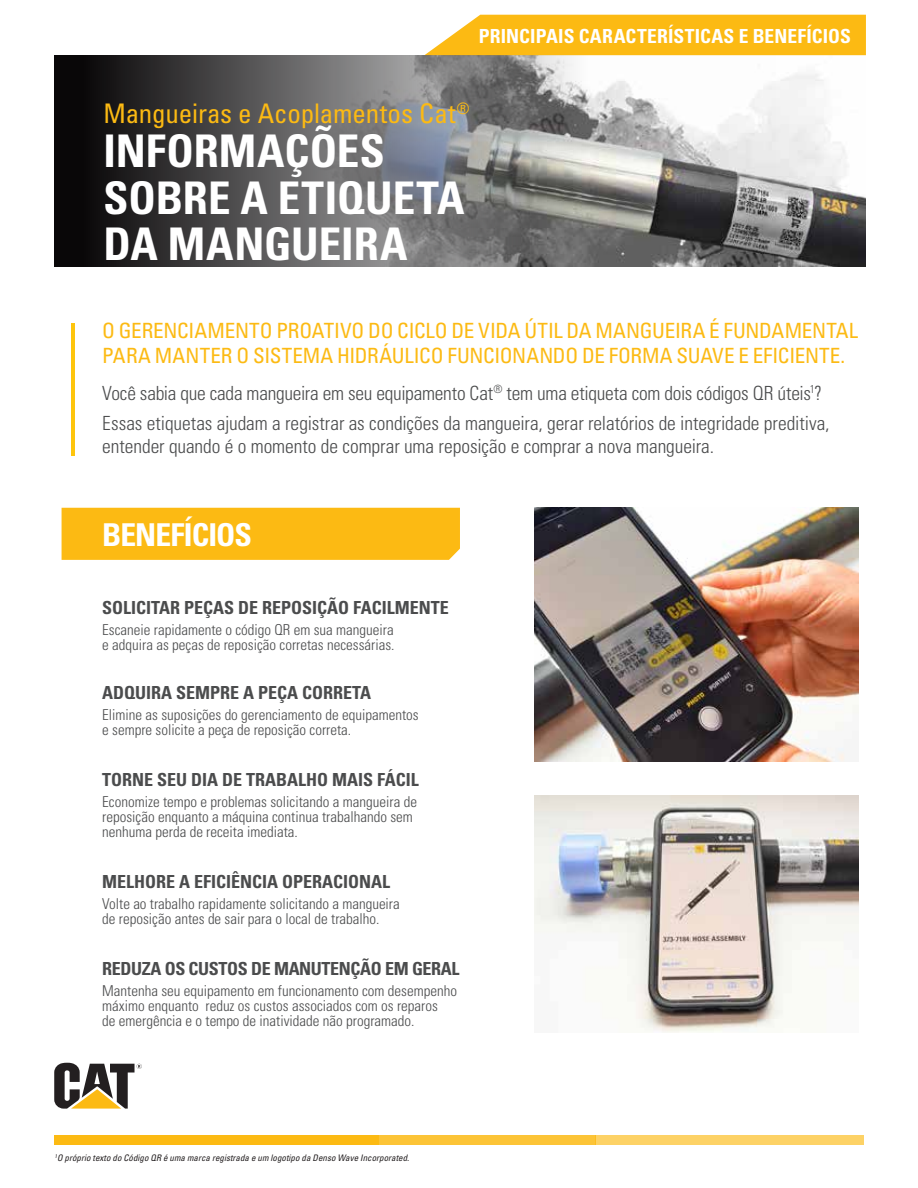
<style>
.page{position:relative;width:918px;height:1188px;background:#fff}
.page>*{position:absolute;margin:0;border:0;box-sizing:border-box;transform-origin:0 0}
.t1{font:700 condensed 45px/46.5px "Univers LT Std";color:#fff}
.t2{font:700 condensed 31.5px "Univers LT Std";letter-spacing:-.03em;color:#fff}
.t3{font:condensed 27px "Univers LT Std";letter-spacing:-.005em;color:#fcba13}
.t4{font:condensed 21px/25.2px "Univers LT Std";letter-spacing:-.01em;color:#fcba13}
.t5{font:300 condensed 19.5px/30.2px "Univers LT Std";letter-spacing:-.005em;color:#4b4c4d}
.t6{font:700 condensed 19.5px "Univers LT Std";letter-spacing:.01em;color:#fff}
.t7{font:700 condensed 18px "Univers LT Std";color:#4b4c4d}
.t8{font:700 condensed 18px "Univers LT Std";letter-spacing:-.02em;color:#4b4c4d}
.t9{font:300 condensed 15px/15px "Univers LT Std";color:#4b4c4d}
.t10{font:italic condensed 9px "Univers LT Std";color:#231f20}
</style>
<div class="page">
<img style="left:775px;top:74px;width:91px;height:193px">
<svg style="left:54px;top:1063px;width:88px;height:46px"></svg>
<div style="left:425px;top:15px;width:441px;height:40px;background:#fcba13"></div>
<div style="left:62px;top:508px;width:398px;height:52px;background:#fcba13"></div>
<div style="left:54px;top:1135px;width:325px;height:10px;background:#fcba13"></div>
<div style="left:379px;top:1135px;width:217px;height:10px;background:#fcc437"></div>
<div style="left:596px;top:1135px;width:268px;height:10px;background:#fdd266"></div>
<svg style="left:54px;top:56px;width:721px;height:211px;background:#727273"></svg>
<hr style="left:72px;top:323px;width:3px;height:132px;background:#fec50d">
<img style="left:534px;top:508px;width:324px;height:254px">
<img style="left:534px;top:796px;width:324px;height:236px">
<h3 class="t6" style="left:479px;top:24px;width:374px">PRINCIPAIS CARACTERÍSTICAS E BENEFÍCIOS</h3>
<h3 class="t3" style="left:104px;top:97px;width:368px">Mangueiras e Acoplamentos Cat<sup>®</sup></h3>
<h1 class="t1" style="left:104px;top:128px;width:363px">INFORMAÇÕES<br>SOBRE A ETIQUETA<br>DA MANGUEIRA</h1>
<h3 class="t4" style="left:102px;top:318px;width:757px">O GERENCIAMENTO PROATIVO DO CICLO DE VIDA ÚTIL DA MANGUEIRA É FUNDAMENTAL<br>PARA MANTER O SISTEMA HIDRÁULICO FUNCIONANDO DE FORMA SUAVE E EFICIENTE.</h3>
<h3 class="t5" style="left:102px;top:378px;width:729px">Você sabia que cada mangueira em seu equipamento Cat<sup>®</sup> tem uma etiqueta com dois códigos QR úteis<sup>1</sup>?<br>Essas etiquetas ajudam a registrar as condições da mangueira, gerar relatórios de integridade preditiva,</h3>
<h3 class="t5" style="left:102px;top:431px;width:613px">entender quando é o momento de comprar uma reposição e comprar a nova mangueira.</h3>
<h2 class="t2" style="left:102px;top:515px;width:151px">BENEFÍCIOS</h2>
<p class="t7" style="left:102px;top:596px;width:348px">SOLICITAR PEÇAS DE REPOSIÇÃO FACILMENTE</p>
<p class="t9" style="left:102px;top:622px;width:294px">Escaneie rapidamente o código QR em sua mangueira e adquira as peças de reposição corretas necessárias.</p>
<p class="t7" style="left:102px;top:682px;width:270px">ADQUIRA SEMPRE A PEÇA CORRETA</p>
<p class="t9" style="left:102px;top:707px;width:318px">Elimine as suposições do gerenciamento de equipamentos e sempre solicite a peça de reposição correta.</p>
<p class="t7" style="left:102px;top:769px;width:318px">TORNE SEU DIA DE TRABALHO MAIS FÁCIL</p>
<p class="t9" style="left:102px;top:794px;width:316px">Economize tempo e problemas solicitando a mangueira de reposição enquanto a máquina continua trabalhando sem nenhuma perda de receita imediata.</p>
<p class="t7" style="left:102px;top:871px;width:290px">MELHORE A EFICIÊNCIA OPERACIONAL</p>
<p class="t9" style="left:102px;top:896px;width:299px">Volte ao trabalho rapidamente solicitando a mangueira de reposição antes de sair para o local de trabalho.</p>
<p class="t8" style="left:102px;top:958px;width:359px">REDUZA OS CUSTOS DE MANUTENÇÃO EM GERAL</p>
<p class="t9" style="left:102px;top:983px;width:356px">Mantenha seu equipamento em funcionamento com desempenho máximo enquanto reduz os custos associados com os reparos<br>de emergência e o tempo de inatividade não programado.</p>
<p class="t10" style="left:55px;top:1152px;width:356px"><sup>1</sup>O próprio texto do Código QR é uma marca registrada e um logotipo da Denso Wave Incorporated.</p>
</div>
